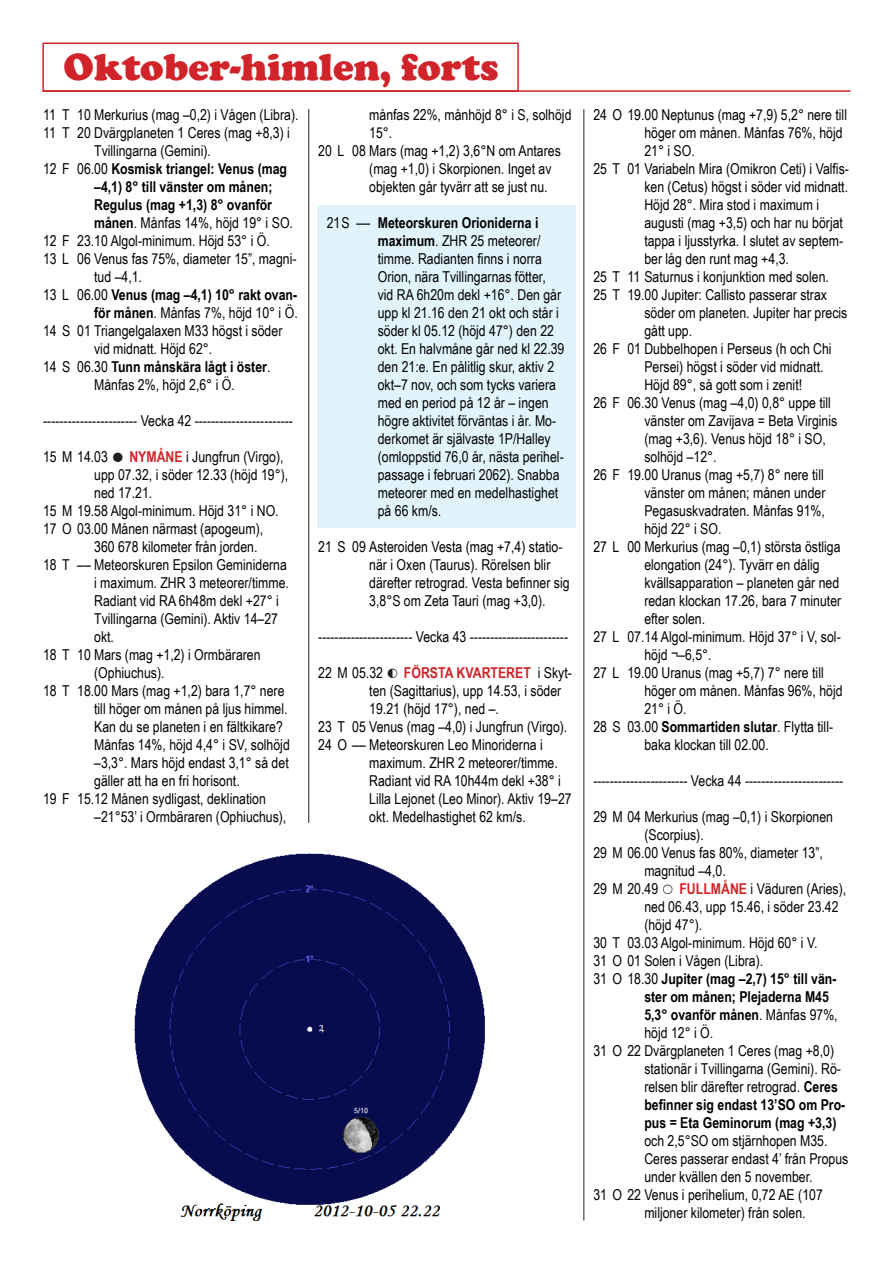
<style>
.page{position:relative;width:893px;height:1263px;background:#fff}
.page>*{position:absolute;margin:0;border:0;box-sizing:border-box;transform-origin:0 0}
.t1{font:900 39px "Cooper";color:#d1232a}
.Kalender{font:15px/18px "Arial Narrow";color:#000}
.Kalender_med_indrag{font:15px/18px "Arial Narrow";color:#000}
.Kalender-2{font:700 15px/18px "Arial Narrow";color:#000}
.s1{font-weight:400}
.s2{font-weight:700}
.s3{color:#231f20}
.s4{font-weight:700;color:#d1232a}
</style>
<div class="page">
<div style="left:317px;top:205px;width:258px;height:322px;background:#e1f4fc"></div>
<div style="left:42px;top:43px;width:477px;height:49px;border:2px solid #d1232a"></div>
<hr style="left:43px;top:90px;width:808px;height:2px;background:#d1232a">
<img style="left:134px;top:853px;width:351px;height:367px">
<hr style="left:308px;top:109px;width:1px;height:714px;background:#231f20">
<hr style="left:584px;top:109px;width:1px;height:1111px;background:#231f20">
<p class="t1" style="left:63px;top:44px;width:437px">Oktober-himlen, forts</p>
<p class="Kalender" style="left:43px;top:105px;width:257px">11 T 10 Merkurius (mag –0,2) i Vågen (Libra).</p>
<p class="Kalender" style="left:94px;top:123px;width:197px;text-indent:-51px">11 T 20 Dvärgplaneten 1 Ceres (mag +8,3) i<br>Tvillingarna (Gemini).</p>
<p class="Kalender-2" style="left:94px;top:159px;width:200px;text-indent:-51px"><span class="s1">12 F 06.00</span> Kosmisk triangel: Venus (mag –4,1) 8° till vänster om månen;<br>Regulus (mag +1,3) 8° ovanför månen<span class="s1">. Månfas 14%, höjd 19° i SO.</span></p>
<p class="Kalender" style="left:43px;top:231px;width:228px">12 F 23.10 Algol-minimum. Höjd 53° i Ö.</p>
<p class="Kalender" style="left:94px;top:249px;width:204px;text-indent:-51px">13 L 06 Venus fas 75%, diameter 15”, magni&shy;tud –4,1.</p>
<p class="Kalender-2" style="left:43px;top:285px;width:256px;text-align:right"><span class="s1">13 L 06.00</span> Venus (mag –4,1) 10° rakt ovan&shy;för månen<span class="s1">. Månfas 7%, höjd 10° i Ö.</span></p>
<p class="Kalender" style="left:94px;top:321px;width:190px;text-indent:-51px">14 S 01 Triangelgalaxen M33 högst i söder vid midnatt. Höjd 62°.</p>
<p class="Kalender" style="left:94px;top:357px;width:178px;text-indent:-51px">14 S 06.30 <span class="s2">Tunn månskära lågt i öster</span>.<br>Månfas 2%, höjd 2,6° i Ö.</p>
<p class="Kalender" style="left:43px;top:411px;width:251px">----------------------- Vecka 42 ------------------------</p>
<p class="Kalender" style="left:94px;top:447px;width:196px;text-indent:-51px">15 M 14.03 <span class="s3">●</span> <span class="s4">NYMÅNE</span> i Jungfrun (Virgo), upp 07.32, i söder 12.33 (höjd 19°), ned 17.21.</p>
<p class="Kalender" style="left:43px;top:501px;width:237px">15 M 19.58 Algol-minimum. Höjd 31° i NO.</p>
<p class="Kalender" style="left:94px;top:519px;width:171px;text-indent:-51px">17 O 03.00 Månen närmast (apogeum),<br>360 678 kilometer från jorden.</p>
<p class="Kalender" style="left:94px;top:555px;width:196px;text-indent:-51px">18 T –– Meteorskuren Epsilon Geminiderna i maximum. ZHR 3 meteorer/timme.<br>Radiant vid RA 6h48m dekl +27° i<br>Tvillingarna (Gemini). Aktiv 14–27 okt.</p>
<p class="Kalender" style="left:94px;top:645px;width:168px;text-indent:-51px">18 T 10 Mars (mag +1,2) i Ormbäraren (Ophiuchus).</p>
<p class="Kalender" style="left:94px;top:681px;width:197px;text-indent:-51px">18 T 18.00 Mars (mag +1,2) bara 1,7° nere till höger om månen på ljus himmel.<br>Kan du se planeten i en fältkikare?<br>Månfas 14%, höjd 4,4° i SV, solhöjd –3,3°. Mars höjd endast 3,1° så det gäller att ha en fri horisont.</p>
<p class="Kalender" style="left:94px;top:789px;width:194px;text-indent:-51px">19 F 15.12 Månen sydligast, deklination –21°53’ i Ormbäraren (Ophiuchus),</p>
<p class="Kalender" style="left:369px;top:105px;width:204px">månfas 22%, månhöjd 8° i S, solhöjd<br>15°.</p>
<p class="Kalender" style="left:369px;top:141px;width:193px;text-indent:-51px">20 L 08 Mars (mag +1,2) 3,6°N om Antares (mag +1,0) i Skorpionen. Inget av objekten går tyvärr att se just nu.</p>
<p class="Kalender_med_indrag" style="left:378px;top:213px;width:188px;text-indent:-51px">21S –– <span class="s2">Meteorskuren Orioniderna i maximum</span>. ZHR 25 meteorer/ timme. Radianten finns i norra<br>Orion, nära Tvillingarnas fötter, vid RA 6h20m dekl +16°. Den går upp kl 21.16 den 21 okt och står i söder kl 05.12 (höjd 47°) den 22 okt. En halvmåne går ned kl 22.39 den 21:e. En pålitlig skur, aktiv 2 okt–7 nov, och som tycks variera med en period på 12 år – ingen högre aktivitet förväntas i år. Mo&shy;derkomet är självaste 1P/Halley (omloppstid 76,0 år, nästa perihel&shy;passage i februari 2062). Snabba meteorer med en medelhastighet på 66 km/s.</p>
<p class="Kalender" style="left:369px;top:537px;width:202px;text-indent:-51px">21 S 09 Asteroiden Vesta (mag +7,4) statio&shy;när i Oxen (Taurus). Rörelsen blir därefter retrograd. Vesta befinner sig 3,8°S om Zeta Tauri (mag +3,0).</p>
<p class="Kalender" style="left:318px;top:627px;width:251px">----------------------- Vecka 43 ------------------------</p>
<p class="Kalender" style="left:369px;top:663px;width:204px;text-indent:-51px">22 M 05.32 <span class="s3">◐</span> <span class="s4">FÖRSTA KVARTERET</span> i Skyt&shy;ten (Sagittarius), upp 14.53, i söder<br>19.21 (höjd 17°), ned –.</p>
<p class="Kalender" style="left:318px;top:717px;width:251px">23 T 05 Venus (mag –4,0) i Jungfrun (Virgo).</p>
<p class="Kalender" style="left:369px;top:735px;width:204px;text-indent:-51px">24 O –– Meteorskuren Leo Minoriderna i maximum. ZHR 2 meteorer/timme.<br>Radiant vid RA 10h44m dekl +38° i Lilla Lejonet (Leo Minor). Aktiv 19–27 okt. Medelhastighet 62 km/s.</p>
<p class="Kalender" style="left:644px;top:105px;width:204px;text-indent:-51px">24 O 19.00 Neptunus (mag +7,9) 5,2° nere till höger om månen. Månfas 76%, höjd<br>21° i SO.</p>
<p class="Kalender" style="left:644px;top:159px;width:206px;text-indent:-51px">25 T 01 Variabeln Mira (Omikron Ceti) i Valfis&shy;ken (Cetus) högst i söder vid midnatt.<br>Höjd 28°. Mira stod i maximum i augusti (mag +3,5) och har nu börjat tappa i ljusstyrka. I slutet av septem&shy;ber låg den runt mag +4,3.</p>
<p class="Kalender" style="left:593px;top:267px;width:237px">25 T 11 Saturnus i konjunktion med solen.</p>
<p class="Kalender" style="left:644px;top:285px;width:205px;text-indent:-51px">25 T 19.00 Jupiter: Callisto passerar strax söder om planeten. Jupiter har precis gått upp.</p>
<p class="Kalender" style="left:644px;top:339px;width:189px;text-indent:-51px">26 F 01 Dubbelhopen i Perseus (h och Chi<br>Persei) högst i söder vid midnatt.<br>Höjd 89°, så gott som i zenit!</p>
<p class="Kalender" style="left:644px;top:393px;width:194px;text-indent:-51px">26 F 06.30 Venus (mag –4,0) 0,8° uppe till vänster om Zavijava = Beta Virginis (mag +3,6). Venus höjd 18° i SO, solhöjd –12°.</p>
<p class="Kalender" style="left:644px;top:465px;width:183px;text-align:justify;text-indent:-51px">26 F 19.00 Uranus (mag +5,7) 8° nere till vänster om månen; månen under Pegasuskvadraten. Månfas 91%, höjd 22° i SO.</p>
<p class="Kalender" style="left:644px;top:537px;width:198px;text-indent:-51px">27 L 00 Merkurius (mag –0,1) största östliga elongation (24°). Tyvärr en dålig kvällsapparation – planeten går ned redan klockan 17.26, bara 7 minuter efter solen.</p>
<p class="Kalender" style="left:644px;top:627px;width:198px;text-indent:-51px">27 L 07.14 Algol-minimum. Höjd 37° i V, sol&shy;höjd ¬–6,5°.</p>
<p class="Kalender" style="left:644px;top:663px;width:200px;text-indent:-51px">27 L 19.00 Uranus (mag +5,7) 7° nere till höger om månen. Månfas 96%, höjd<br>21° i Ö.</p>
<p class="Kalender" style="left:644px;top:717px;width:190px;text-indent:-51px">28 S 03.00 <span class="s2">Sommartiden slutar</span>. Flytta till&shy;baka klockan till 02.00.</p>
<p class="Kalender" style="left:593px;top:771px;width:251px">----------------------- Vecka 44 ------------------------</p>
<p class="Kalender" style="left:644px;top:807px;width:190px;text-indent:-51px">29 M 04 Merkurius (mag –0,1) i Skorpionen (Scorpius).</p>
<p class="Kalender" style="left:644px;top:843px;width:180px;text-indent:-51px">29 M 06.00 Venus fas 80%, diameter 13”, magnitud –4,0.</p>
<p class="Kalender" style="left:644px;top:879px;width:203px;text-indent:-51px">29 M 20.49 <span class="s3">○</span> <span class="s4">FULLMÅNE</span> i Väduren (Aries), ned 06.43, upp 15.46, i söder 23.42 (höjd 47°).</p>
<p class="Kalender" style="left:593px;top:933px;width:226px">30 T 03.03 Algol-minimum. Höjd 60° i V.</p>
<p class="Kalender" style="left:593px;top:951px;width:171px">31 O 01 Solen i Vågen (Libra).</p>
<p class="Kalender-2" style="left:644px;top:969px;width:195px;text-indent:-51px"><span class="s1">31 O 18.30</span> Jupiter (mag –2,7) 15° till vän&shy;ster om månen; Plejaderna M45<br>5,3° ovanför månen<span class="s1">. Månfas 97%, höjd 12° i Ö.</span></p>
<p class="Kalender" style="left:644px;top:1041px;width:205px;text-indent:-51px">31 O 22 Dvärgplaneten 1 Ceres (mag +8,0) stationär i Tvillingarna (Gemini). Rö&shy;relsen blir därefter retrograd. <span class="s2">Ceres befinner sig endast 13’SO om Pro&shy;pus = Eta Geminorum (mag +3,3) </span>och 2,5°SO om stjärnhopen M35.<br>Ceres passerar endast 4’ från Propus under kvällen den 5 november.</p>
<p class="Kalender" style="left:644px;top:1185px;width:180px;text-indent:-51px">31 O 22 Venus i perihelium, 0,72 AE (107 miljoner kilometer) från solen.</p>
</div>
